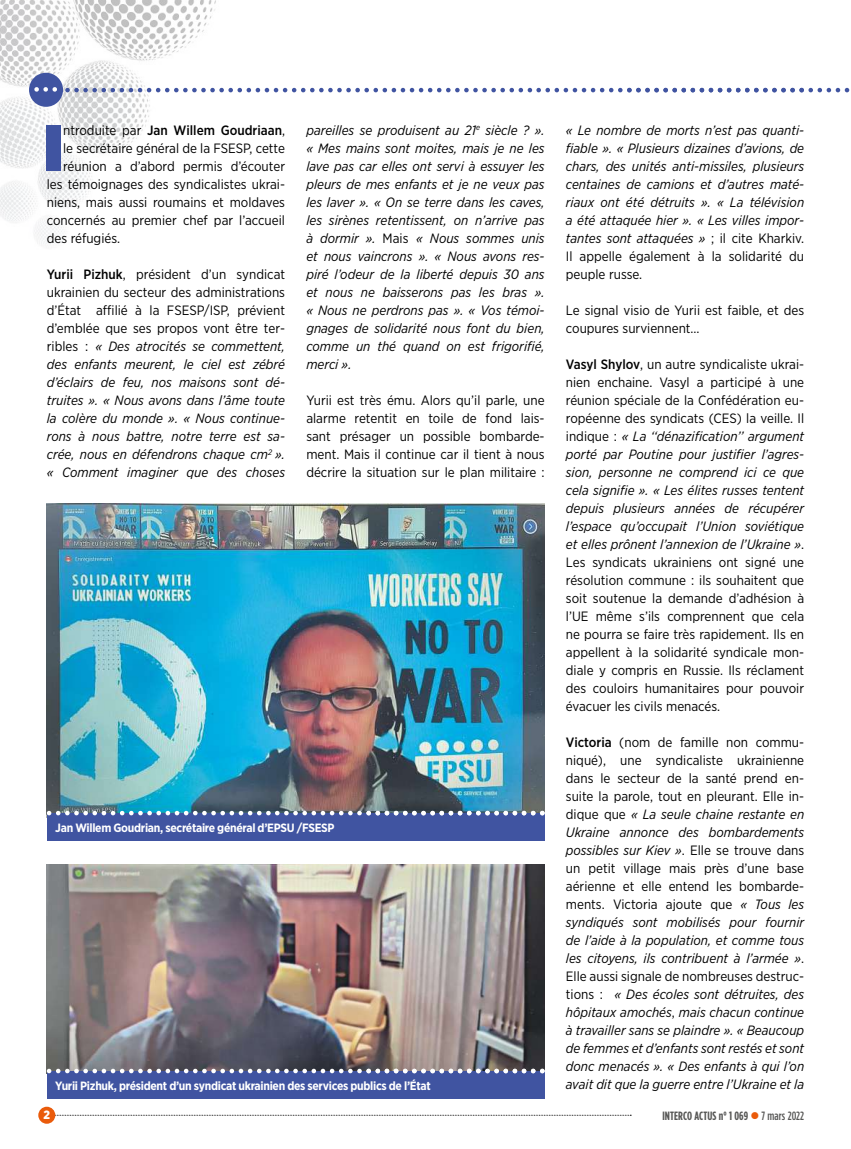
<style>
.page{position:relative;width:851px;height:1149px;background:#fff}
.page>*{position:absolute;margin:0;border:0;box-sizing:border-box;transform-origin:0 0}
.t1{font:900 64.95px "Gotham Narrow";color:#4054a1}
.t2{font:italic 13.5px/18px "Gotham Narrow";color:#000;text-align:justify}
.t3{font:13.5px/18px "Gotham Narrow";color:#000;text-align:justify}
.t4{font:500 13.5px "Gotham Narrow";color:#000}
.t5{font:700 12px "Gotham Narrow";letter-spacing:-.025em;color:#fff}
.t6{font:700 12px "Gotham Condensed";letter-spacing:.01em;color:#575756}
.t7{font:900 12px "Gotham Narrow";color:#fff}
.s1{font-weight:400}
.s2{font-weight:500;font-style:normal}
.s3{font-style:normal}
.s4{font-weight:500}
.s5{font-style:italic}
.s6{color:#ea5b0b}
</style>
<div class="page">
<img style="left:0;top:0;width:259px;height:244px">
<svg style="left:55px;top:1114px;width:576px;height:1px"></svg>
<div style="left:38px;top:1106px;width:17px;height:17px;background:#ea5b0b;border-radius:50%"></div>
<img style="left:47px;top:503px;width:497px;height:307px">
<img style="left:47px;top:864px;width:497px;height:204px">
<div style="left:29px;top:73px;width:34px;height:34px;background:#4054a1;border-radius:50%"></div>
<svg style="left:34px;top:87px;width:816px;height:5px"></svg>
<div style="left:47px;top:812px;width:497px;height:28px;background:#4054a1"></div>
<div style="left:47px;top:1070px;width:497px;height:28px;background:#4054a1"></div>
<svg style="left:47px;top:810px;width:497px;height:5px"></svg>
<svg style="left:47px;top:1068px;width:497px;height:4px"></svg>
<h1 class="t1" style="left:44px;top:104px;width:20px">I</h1>
<p class="t4" style="left:63px;top:122px;width:223px"><span class="s1">ntroduite par</span> Jan Willem Goudriaan<span class="s1">,</span></p>
<p class="t3" style="left:63px;top:139px;width:223px">le secrétaire général de la FSESP, cette</p>
<p class="t3" style="left:63px;top:157px;width:223px">réunion a d’abord permis d’écouter</p>
<p class="t3" style="left:47px;top:175px;width:240px">les témoignages des syndicalistes ukrai-</p>
<p class="t3" style="left:47px;top:193px;width:240px">niens, mais aussi roumains et moldaves</p>
<p class="t3" style="left:47px;top:211px;width:240px">concernés au premier chef par l’accueil</p>
<p class="t3" style="left:47px;top:229px;width:75px">des réfugiés.</p>
<p class="t2" style="left:47px;top:265px;width:240px"><span class="s2">Yurii Pizhuk</span><span class="s3">, président d’un syndicat ukrainien du secteur des administrations d’État affilié à la FSESP/ISP, prévient d’emblée que ses propos vont être ter&shy;ribles :</span> « Des atrocités se commettent, des enfants meurent, le ciel est zébré d’éclairs de feu, nos maisons sont dé&shy;truites ». « Nous avons dans l’âme toute la colère du monde ». « Nous continue&shy;rons à nous battre, notre terre est sa&shy;crée, nous en défendrons chaque cm<sup>2</sup> ». « Comment imaginer que des choses</p>
<p class="t2" style="left:306px;top:121px;width:240px">pareilles se produisent au 21<sup>e</sup> siècle ? ». « Mes mains sont moites, mais je ne les lave pas car elles ont servi à essuyer les pleurs de mes enfants et je ne veux pas les laver ». « On se terre dans les caves, les sirènes retentissent, on n’arrive pas à dormir ». <span class="s3">Mais</span> « Nous sommes unis et nous vaincrons ». « Nous avons res&shy;piré l’odeur de la liberté depuis 30 ans et nous ne baisserons pas les bras ». « Nous ne perdrons pas ». « Vos témoi&shy;gnages de solidarité nous font du bien, comme un thé quand on est frigorifié, merci ».</p>
<p class="t3" style="left:306px;top:391px;width:240px">Yurii est très ému. Alors qu’il parle, une alarme retentit en toile de fond lais&shy;sant présager un possible bombarde&shy;ment. Mais il continue car il tient à nous décrire la situation sur le plan militaire :</p>
<p class="t5" style="left:55px;top:819px;width:281px">Jan Willem Goudrian, secrétaire général d’EPSU /FSESP</p>
<p class="t5" style="left:55px;top:1077px;width:377px">Yurii Pizhuk, président d’un syndicat ukrainien des services publics de l’État</p>
<p class="t2" style="left:566px;top:121px;width:240px">« Le nombre de morts n’est pas quanti&shy;fiable ». « Plusieurs dizaines d’avions, de chars, des unités anti-missiles, plusieurs centaines de camions et d’autres maté&shy;riaux ont été détruits ». « La télévision a été attaquée hier ». « Les villes impor&shy;tantes sont attaquées » <span class="s3">; il cite Kharkiv.<br>Il appelle également à la solidarité du peuple russe.</span></p>
<p class="t3" style="left:566px;top:301px;width:240px">Le signal visio de Yurii est faible, et des coupures surviennent…</p>
<p class="t3" style="left:566px;top:355px;width:240px"><span class="s4">Vasyl Shylov</span>, un autre syndicaliste ukrai&shy;nien enchaine. Vasyl a participé à une réunion spéciale de la Confédération eu&shy;ropéenne des syndicats (CES) la veille. Il indique : <span class="s5">« La ‘‘dénazification’’ argument porté par Poutine pour justifier l’agres&shy;sion, personne ne comprend ici ce que cela signifie ». « Les élites russes tentent depuis plusieurs années de récupérer l’espace qu’occupait l’Union soviétique et elles prônent l’annexion de l’Ukraine »</span>.<br>Les syndicats ukrainiens ont signé une résolution commune : ils souhaitent que soit soutenue la demande d’adhésion à l’UE même s’ils comprennent que cela ne pourra se faire très rapidement. Ils en appellent à la solidarité syndicale mon&shy;diale y compris en Russie. Ils réclament des couloirs humanitaires pour pouvoir évacuer les civils menacés.</p>
<p class="t2" style="left:566px;top:733px;width:240px"><span class="s2">Victoria</span> <span class="s3">(nom de famille non commu&shy;niqué), une syndicaliste ukrainienne dans le secteur de la santé prend en&shy;suite la parole, tout en pleurant. Elle in&shy;dique que</span> « La seule chaine restante en Ukraine annonce des bombardements possibles sur Kiev »<span class="s3">. Elle se trouve dans un petit village mais près d’une base aérienne et elle entend les bombarde&shy;ments. Victoria ajoute que</span> « Tous les syndiqués sont mobilisés pour fournir de l’aide à la population, et comme tous les citoyens, ils contribuent à l’armée »<span class="s3">.<br>Elle aussi signale de nombreuses destruc&shy;tions :</span> « Des écoles sont détruites, des hôpitaux amochés<span class="s3">,</span> mais chacun continue à travailler sans se plaindre ». « Beaucoup de femmes et d’enfants sont restés et sont donc menacés ». « Des enfants à qui l’on avait dit que la guerre entre l’Ukraine et la</p>
<p class="t7" style="left:43px;top:1106px;width:8px">2</p>
<p class="t6" style="left:662px;top:1107px;width:143px">INTERCO ACTUS n° 1 069 <span class="s6">●</span> <span class="s4">7 mars 2022</span></p>
</div>
